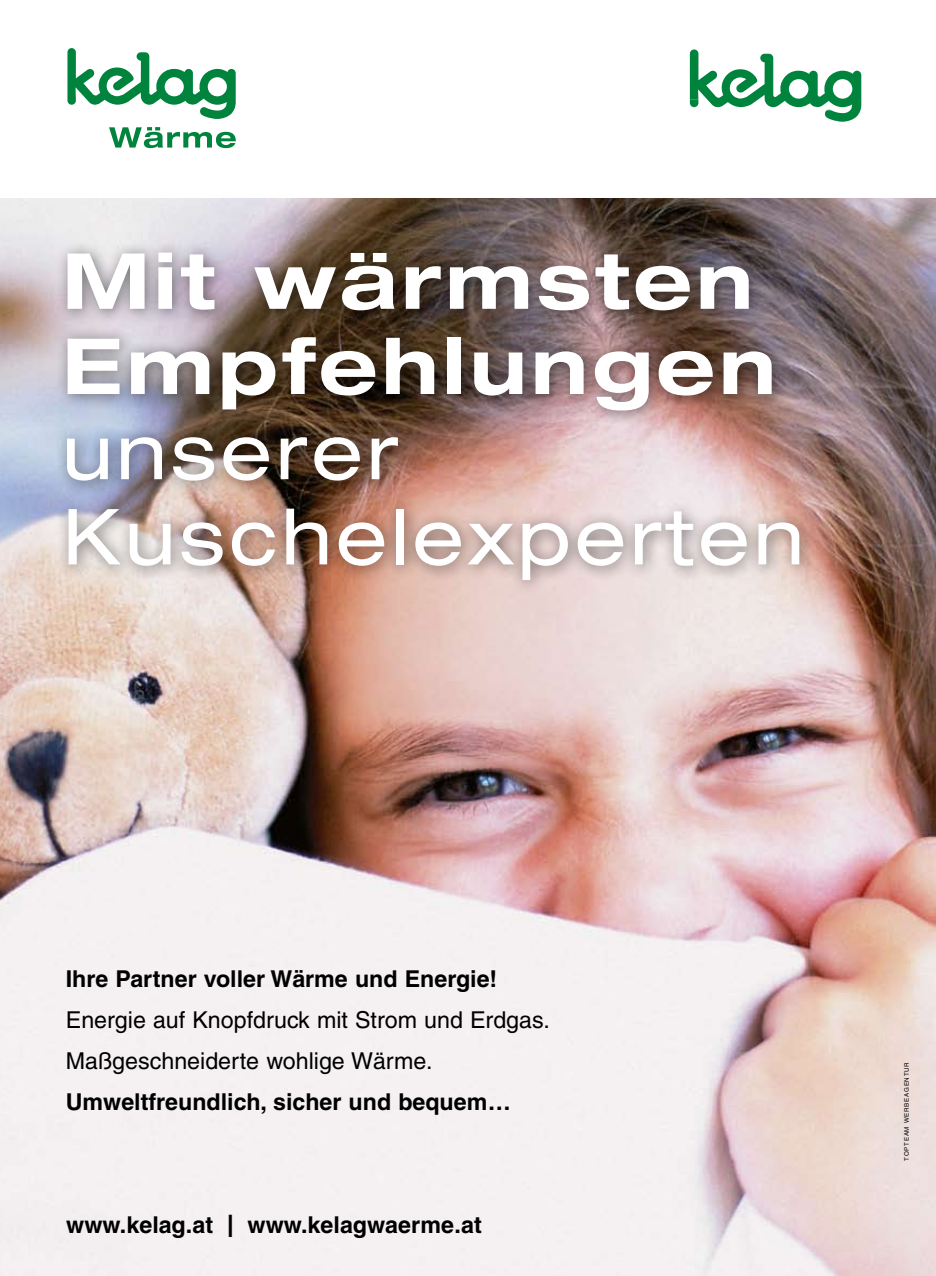
<style>
.page{position:relative;width:936px;height:1276px;background:#fff}
.page>*{position:absolute;margin:0;border:0;box-sizing:border-box;transform-origin:0 0}
.t1{font:700 expanded 77.4px/85.2px "Helvetica Neue";letter-spacing:.05em;color:#fff}
.t2{font:expanded 77.4px/85.2px "Helvetica Neue";letter-spacing:.05em;color:#fff}
.t3{font:700 23.25px "Helvetica";color:#000}
.t4{font:23.25px/41.1px "Helvetica";color:#000}
.t5{font:6.15px "Helvetica";letter-spacing:.125em;color:#000}
.s1{font-weight:400;font-size:30.9px}
</style>
<div class="page">
<img style="left:0;top:199px;width:935px;height:1077px">
<div style="left:54px;top:239px;width:761px;height:356px;background:#000;opacity:.5"></div>
<svg style="left:689px;top:49px;width:172px;height:73px"></svg>
<svg style="left:67px;top:48px;width:169px;height:71px"></svg>
<svg style="left:109px;top:127px;width:127px;height:21px"></svg>
<h1 class="t1" style="left:62px;top:236px;width:715px">Mit wärmsten<br>Empfehlungen</h1>
<h1 class="t2" style="left:62px;top:408px;width:743px">unserer<br>Kuschelexperten</h1>
<p class="t3" style="left:66px;top:965px;width:433px">Ihre Partner voller Wärme und Energie!</p>
<p class="t4" style="left:66px;top:999px;width:485px">Energie auf Knopfdruck mit Strom und Erdgas.<br>Maßgeschneiderte wohlige Wärme.</p>
<p class="t3" style="left:66px;top:1088px;width:446px">Umweltfreundlich, sicher und bequem...</p>
<p class="t3" style="left:66px;top:1211px;width:417px">www.kelag.at <span class="s1">I</span> www.kelagwaerme.at</p>
<p class="t5" style="left:903px;top:1160px;width:100px;rotate:-90deg">TOPTEAM WERBEAGENTUR</p>
</div>
